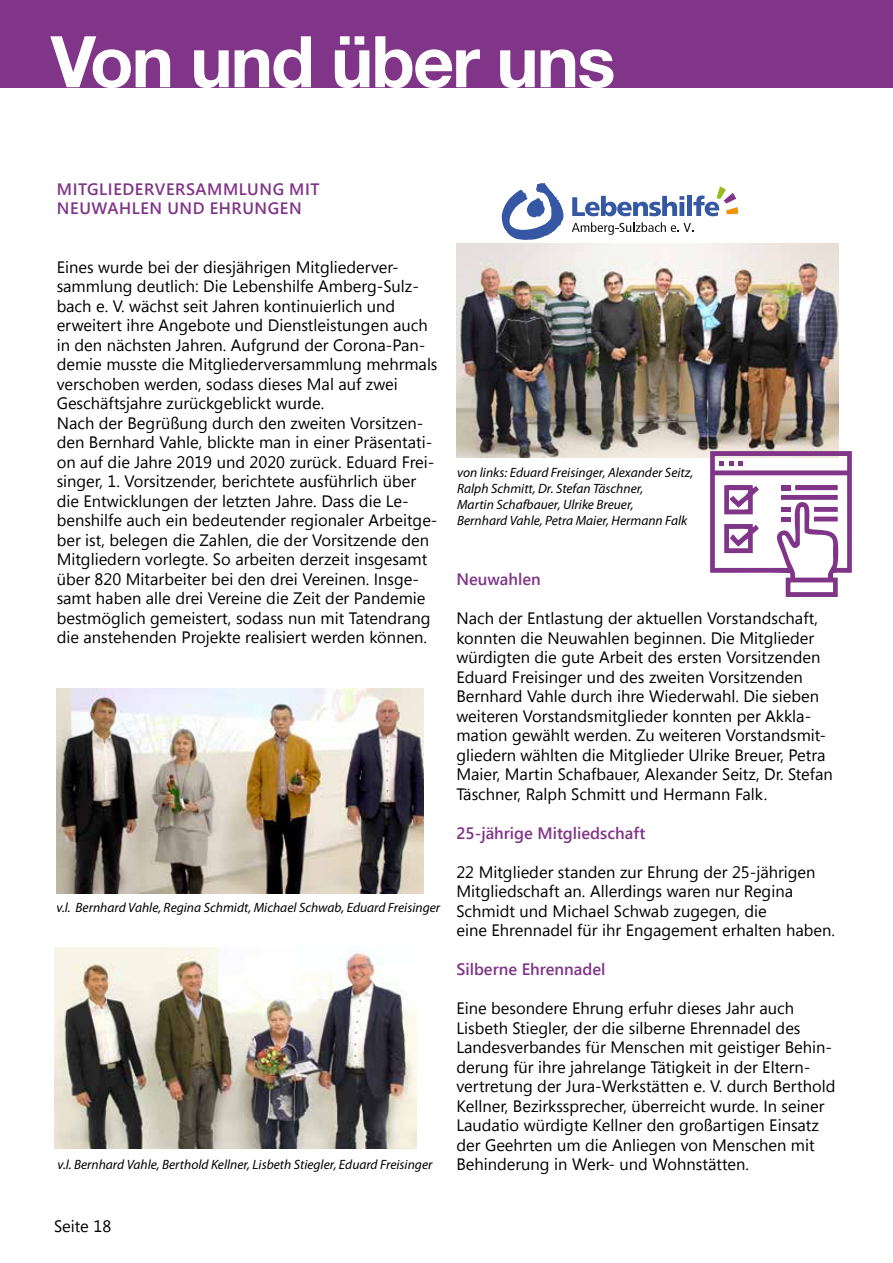
<style>
.page{position:relative;width:893px;height:1263px;background:#fff}
.page>*{position:absolute;margin:0;border:0;box-sizing:border-box;transform-origin:0 0}
.t1{font:700 71.25px "Helvetica Neue";letter-spacing:-.025em;color:#fff}
.t2{font:16.5px/19.5px "Segoe UI";color:#000}
.t3{font:600 16.5px "Segoe UI";color:#803588}
.t4{font:600 16.5px/19.5px "Segoe UI";letter-spacing:.035em;color:#803588}
.t5{font:italic 13.5px/16.2px "Myriad Pro";color:#000}
</style>
<div class="page">
<div style="left:0;top:0;width:893px;height:87px;background:#803588"></div>
<svg style="left:502px;top:183px;width:61px;height:57px"></svg>
<svg style="left:572px;top:196px;width:112px;height:20px"></svg>
<div style="left:687px;top:196px;width:5px;height:20px;background:#3658a4"></div>
<svg style="left:693px;top:186px;width:45px;height:30px"></svg>
<svg style="left:572px;top:222px;width:121px;height:13px"></svg>
<img style="left:456px;top:244px;width:383px;height:213px">
<img style="left:56px;top:688px;width:367px;height:205px">
<img style="left:54px;top:948px;width:363px;height:201px">
<svg style="left:710px;top:451px;width:142px;height:146px"></svg>
<h1 class="t1" style="left:51px;top:6px;width:566px">Von und über uns</h1>
<p class="t4" style="left:57px;top:179px;width:264px">MITGLIEDERVERSAMMLUNG MIT<br>NEUWAHLEN UND EHRUNGEN</p>
<p class="t2" style="left:57px;top:257px;width:382px">Eines wurde bei der diesjährigen Mitgliederver&shy;sammlung deutlich: Die Lebenshilfe Amberg-Sulz&shy;bach e. V. wächst seit Jahren kontinuierlich und erweitert ihre Angebote und Dienstleistungen auch in den nächsten Jahren. Aufgrund der Corona-Pan&shy;demie musste die Mitgliederversammlung mehrmals verschoben werden, sodass dieses Mal auf zwei Geschäftsjahre zurückgeblickt wurde.<br>Nach der Begrüßung durch den zweiten Vorsitzen&shy;den Bernhard Vahle, blickte man in einer Präsentati&shy;on auf die Jahre 2019 und 2020 zurück. Eduard Frei&shy;singer, 1. Vorsitzender, berichtete ausführlich über die Entwicklungen der letzten Jahre. Dass die Le&shy;benshilfe auch ein bedeutender regionaler Arbeitge&shy;ber ist, belegen die Zahlen, die der Vorsitzende den Mitgliedern vorlegte. So arbeiten derzeit insgesamt über 820 Mitarbeiter bei den drei Vereinen. Insge&shy;samt haben alle drei Vereine die Zeit der Pandemie bestmöglich gemeistert, sodass nun mit Tatendrang die anstehenden Projekte realisiert werden können.</p>
<p class="t5" style="left:56px;top:899px;width:385px">v.l. Bernhard Vahle, Regina Schmidt, Michael Schwab, Eduard Freisinger</p>
<p class="t5" style="left:57px;top:1156px;width:376px">v.l. Bernhard Vahle, Berthold Kellner, Lisbeth Stiegler, Eduard Freisinger</p>
<p class="t5" style="left:457px;top:464px;width:238px">von links: Eduard Freisinger, Alexander Seitz, Ralph Schmitt, Dr. Stefan Täschner,<br>Martin Schafbauer, Ulrike Breuer,<br>Bernhard Vahle, Petra Maier, Hermann Falk</p>
<p class="t3" style="left:456px;top:566px;width:86px">Neuwahlen</p>
<p class="t2" style="left:456px;top:608px;width:378px">Nach der Entlastung der aktuellen Vorstandschaft, konnten die Neuwahlen beginnen. Die Mitglieder würdigten die gute Arbeit des ersten Vorsitzenden Eduard Freisinger und des zweiten Vorsitzenden Bernhard Vahle durch ihre Wiederwahl. Die sieben weiteren Vorstandsmitglieder konnten per Akkla&shy;mation gewählt werden. Zu weiteren Vorstandsmit&shy;gliedern wählten die Mitglieder Ulrike Breuer, Petra Maier, Martin Schafbauer, Alexander Seitz, Dr. Stefan Täschner, Ralph Schmitt und Hermann Falk.</p>
<p class="t3" style="left:456px;top:819px;width:190px">25-jährige Mitgliedschaft</p>
<p class="t2" style="left:456px;top:861px;width:380px">22 Mitglieder standen zur Ehrung der 25-jährigen Mitgliedschaft an. Allerdings waren nur Regina Schmidt und Michael Schwab zugegen, die<br>eine Ehrennadel für ihr Engagement erhalten haben.</p>
<p class="t3" style="left:456px;top:956px;width:151px">Silberne Ehrennadel</p>
<p class="t2" style="left:456px;top:998px;width:381px">Eine besondere Ehrung erfuhr dieses Jahr auch Lisbeth Stiegler, der die silberne Ehrennadel des Landesverbandes für Menschen mit geistiger Behin&shy;derung für ihre jahrelange Tätigkeit in der Eltern&shy;vertretung der Jura-Werkstätten e. V. durch Berthold Kellner, Bezirkssprecher, überreicht wurde. In seiner Laudatio würdigte Kellner den großartigen Einsatz der Geehrten um die Anliegen von Menschen mit Behinderung in Werk- und Wohnstätten.</p>
<p class="t2" style="left:54px;top:1216px;width:59px">Seite 18</p>
</div>
